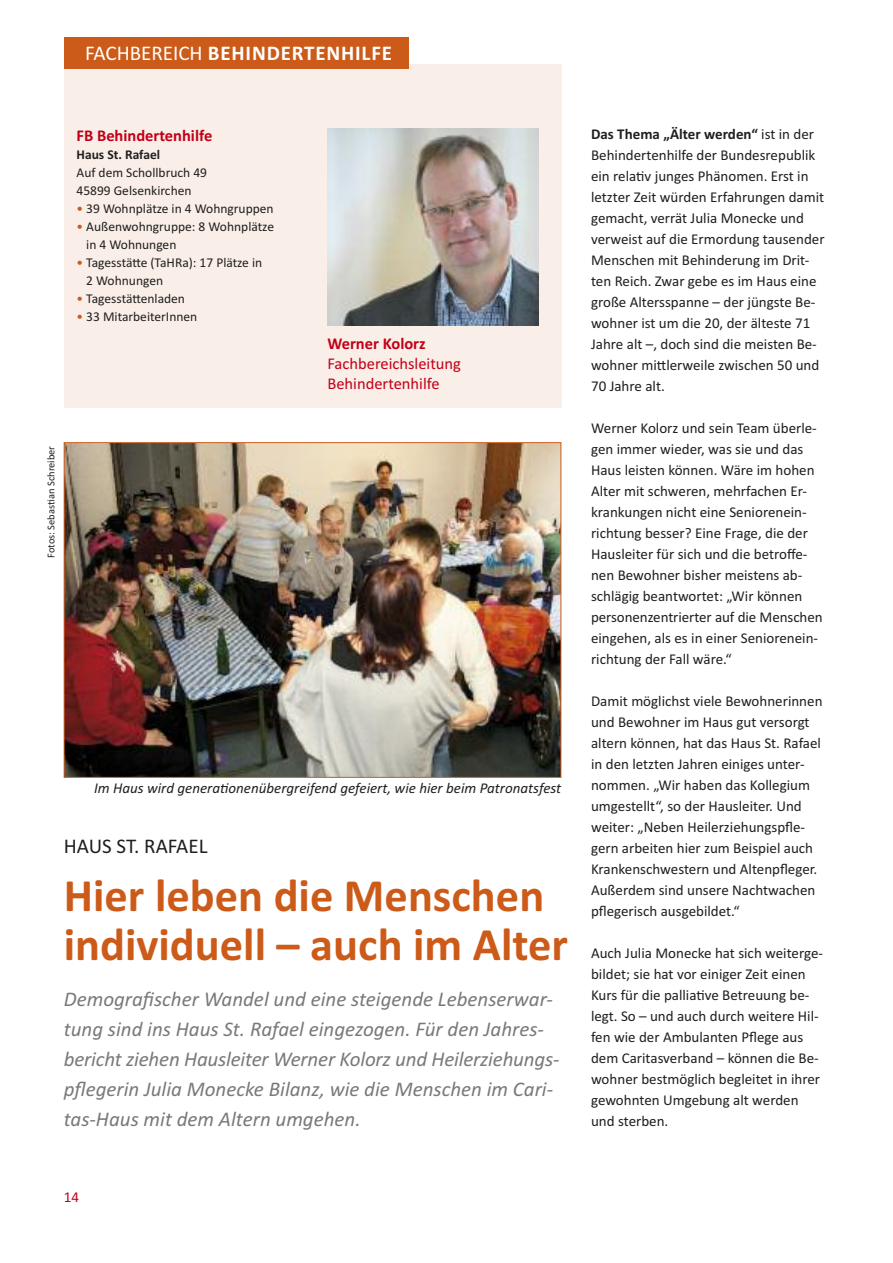
<style>
.page{position:relative;width:893px;height:1263px;background:#fff}
.page>*{position:absolute;margin:0;border:0;box-sizing:border-box;transform-origin:0 0}
.t1{font:700 46.5px/49.5px "Calibri";color:#cc5a18}
.t2{font:italic 21px/30px "Calibri";color:#797978}
.t3{font:700 21px "Calibri";letter-spacing:.04em;color:#fff}
.t4{font:21px "Calibri";color:#1f1f1e}
.t5{font:16.5px/19.8px "Calibri";color:#c10016}
.t6{font:700 16.5px "Calibri";color:#c10016}
.t7{font:15px/21px "Calibri";color:#1f1f1e}
.t8{font:italic 15px "Calibri";color:#1f1f1e}
.t9{font:15px "Calibri";color:#c10016}
.t10{font:13.5px/18px "Calibri";color:#1f1f1e}
.t11{font:700 13.5px "Calibri";color:#1f1f1e}
.t12{font:10.5px "Calibri";color:#1f1f1e}
.s1{font-weight:400}
.s2{color:#cc5a18}
.s3{font-weight:700}
</style>
<div class="page">
<div style="left:64px;top:64px;width:497px;height:344px;background:#faeee8"></div>
<div style="left:64px;top:37px;width:344px;height:32px;background:#cc5a18"></div>
<img style="left:66px;top:444px;width:493px;height:332px">
<img style="left:327px;top:129px;width:212px;height:197px">
<h2 class="t3" style="left:85px;top:40px;width:308px"><span class="s1">FACHBEREICH</span> BEHINDERTENHILFE</h2>
<p class="t6" style="left:77px;top:126px;width:137px">FB Behindertenhilfe</p>
<p class="t11" style="left:77px;top:147px;width:85px">Haus St. Rafael</p>
<p class="t10" style="left:77px;top:164px;width:132px">Auf dem Schollbruch 49<br>45899 Gelsenkirchen</p>
<p class="t10" style="left:77px;top:200px;width:199px"><span class="s2">•</span> 39 Wohnplätze in 4 Wohngruppen</p>
<p class="t10" style="left:86px;top:218px;width:189px;text-indent:-10px"><span class="s2">•</span> Außenwohngruppe: 8 Wohnplätze in 4 Wohnungen</p>
<p class="t10" style="left:86px;top:254px;width:177px;text-indent:-10px"><span class="s2">•</span> Tagesstätte (TaHRa): 17 Plätze in<br>2 Wohnungen</p>
<p class="t10" style="left:77px;top:290px;width:110px"><span class="s2">•</span> Tagesstättenladen</p>
<p class="t10" style="left:77px;top:308px;width:122px"><span class="s2">•</span> 33 MitarbeiterInnen</p>
<p class="t12" style="left:45px;top:558px;width:114px;rotate:-90deg">Fotos: Sebastian Schreiber</p>
<p class="t6" style="left:327px;top:334px;width:100px">Werner Kolorz</p>
<p class="t5" style="left:327px;top:353px;width:135px">Fachbereichsleitung<br>Behindertenhilfe</p>
<p class="t8" style="left:94px;top:779px;width:469px">Im Haus wird generationenübergreifend gefeiert, wie hier beim Patronatsfest</p>
<h2 class="t4" style="left:64px;top:833px;width:145px">HAUS ST. RAFAEL</h2>
<h1 class="t1" style="left:64px;top:870px;width:506px">Hier leben die Menschen individuell – auch im Alter</h1>
<p class="t2" style="left:64px;top:984px;width:497px">Demografischer Wandel und eine steigende Lebenserwar&shy;tung sind ins Haus St. Rafael eingezogen. Für den Jahres&shy;bericht ziehen Hausleiter Werner Kolorz und Heilerziehungs&shy;pflegerin Julia Monecke Bilanz, wie die Menschen im Cari&shy;tas-Haus mit dem Altern umgehen.</p>
<p class="t7" style="left:591px;top:123px;width:235px"><span class="s3">Das Thema „Älter werden“</span> ist in der Behindertenhilfe der Bundesrepublik ein relativ junges Phänomen. Erst in letzter Zeit würden Erfahrungen damit gemacht, verrät Julia Monecke und verweist auf die Ermordung tausender Menschen mit Behinderung im Drit&shy;ten Reich. Zwar gebe es im Haus eine große Altersspanne – der jüngste Be&shy;wohner ist um die 20, der älteste 71<br>Jahre alt –, doch sind die meisten Be&shy;wohner mittlerweile zwischen 50 und 70 Jahre alt.</p>
<p class="t7" style="left:591px;top:417px;width:233px">Werner Kolorz und sein Team überle&shy;gen immer wieder, was sie und das Haus leisten können. Wäre im hohen Alter mit schweren, mehrfachen Er&shy;krankungen nicht eine Seniorenein&shy;richtung besser? Eine Frage, die der Hausleiter für sich und die betroffe&shy;nen Bewohner bisher meistens ab&shy;schlägig beantwortet: „Wir können personenzentrierter auf die Menschen eingehen, als es in einer Seniorenein&shy;richtung der Fall wäre.“</p>
<p class="t7" style="left:591px;top:690px;width:233px">Damit möglichst viele Bewohnerinnen und Bewohner im Haus gut versorgt altern können, hat das Haus St. Rafael in den letzten Jahren einiges unter&shy;nommen. „Wir haben das Kollegium umgestellt“, so der Hausleiter. Und weiter: „Neben Heilerziehungspfle&shy;gern arbeiten hier zum Beispiel auch Krankenschwestern und Altenpfleger.<br>Außerdem sind unsere Nachtwachen pflegerisch ausgebildet.“</p>
<p class="t7" style="left:591px;top:942px;width:234px">Auch Julia Monecke hat sich weiterge&shy;bildet; sie hat vor einiger Zeit einen Kurs für die palliative Betreuung be&shy;legt. So – und auch durch weitere Hil&shy;fen wie der Ambulanten Pflege aus dem Caritasverband – können die Be&shy;wohner bestmöglich begleitet in ihrer gewohnten Umgebung alt werden und sterben.</p>
<p class="t9" style="left:64px;top:1188px;width:17px">14</p>
</div>
